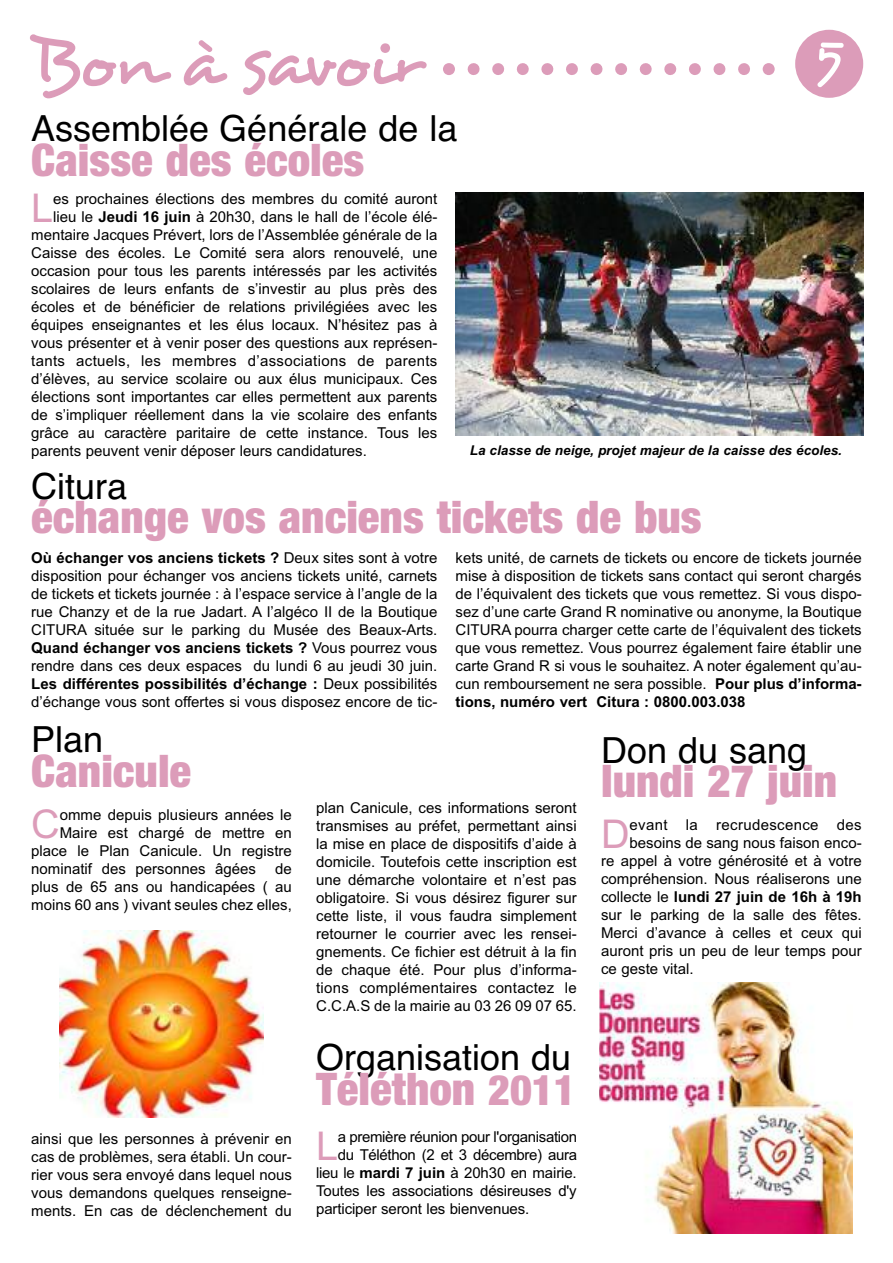
<style>
.page{position:relative;width:893px;height:1263px;background:#fff}
.page>*{position:absolute;margin:0;border:0;box-sizing:border-box;transform-origin:0 0}
.t1{font:72px "Desyrel";letter-spacing:-.05em;color:#dc9cb9}
.t2{font:54px "Desyrel";color:#fff}
.t3{font:900 condensed 45px "Helvetica Neue";color:#dc9cb9}
.t4{font:39.6px "Arial";color:#dc9cb9}
.t5{font:36px "Helvetica";color:#000}
.t6{font:15px/18px "Arial";color:#000;text-align:justify}
.t7{font:15px "Arial";letter-spacing:.02em;color:#000}
.t8{font:15px "Arial";letter-spacing:-.02em;color:#000}
.t9{font:700 15px "Arial";color:#000}
.t10{font:italic 700 13.5px "Arial";color:#000}
.s1{font-weight:700}
.s2{font-size:42px}
.s3{font-weight:400}
</style>
<div class="page">
<div style="left:795px;top:30px;width:68px;height:68px;background:#dc9cb9;border-radius:50%"></div>
<svg style="left:443px;top:63px;width:307px;height:12px"></svg>
<svg style="left:763px;top:63px;width:12px;height:12px"></svg>
<img style="left:455px;top:193px;width:408px;height:242px">
<img style="left:60px;top:930px;width:204px;height:187px">
<img style="left:600px;top:982px;width:253px;height:251px">
<h1 class="t1" style="left:31px;top:16px;width:394px">Bon à savoir</h1>
<h2 class="t2" style="left:815px;top:20px;width:29px">5</h2>
<h3 class="t5" style="left:31px;top:108px;width:428px">Assemblée Générale de la</h3>
<h3 class="t3" style="left:31px;top:132px;width:335px">Caisse des écoles</h3>
<h3 class="t4" style="left:31px;top:185px;width:24px">L</h3>
<p class="t6" style="left:53px;top:190px;width:386px">es prochaines élections des membres du comité auront</p>
<p class="t6" style="left:53px;top:208px;width:386px">lieu le <span class="s1">Jeudi 16 juin</span> à 20h30, dans le hall de l’école élé-</p>
<p class="t6" style="left:31px;top:226px;width:408px">mentaire Jacques Prévert, lors de l’Assemblée générale de la</p>
<p class="t6" style="left:31px;top:244px;width:408px">Caisse des écoles. Le Comité sera alors renouvelé, une</p>
<p class="t6" style="left:31px;top:262px;width:408px">occasion pour tous les parents intéressés par les activités</p>
<p class="t6" style="left:31px;top:280px;width:408px">scolaires de leurs enfants de s’investir au plus près des</p>
<p class="t6" style="left:31px;top:298px;width:408px">écoles et de bénéficier de relations privilégiées avec les</p>
<p class="t6" style="left:31px;top:316px;width:408px">équipes enseignantes et les élus locaux. N’hésitez pas à</p>
<p class="t6" style="left:31px;top:334px;width:408px">vous présenter et à venir poser des questions aux représen-</p>
<p class="t7" style="left:31px;top:352px;width:408px">tants actuels, les membres d’associations de parents</p>
<p class="t6" style="left:31px;top:370px;width:408px">d’élèves, au service scolaire ou aux élus municipaux. Ces</p>
<p class="t6" style="left:31px;top:388px;width:408px">élections sont importantes car elles permettent aux parents</p>
<p class="t6" style="left:31px;top:406px;width:408px">de s’impliquer réellement dans la vie scolaire des enfants</p>
<p class="t6" style="left:31px;top:424px;width:408px">grâce au caractère paritaire de cette instance. Tous les</p>
<p class="t6" style="left:31px;top:442px;width:337px">parents peuvent venir déposer leurs candidatures.</p>
<p class="t10" style="left:470px;top:443px;width:374px">La classe de neige, projet majeur de la caisse des écoles.</p>
<h3 class="t5" style="left:31px;top:465px;width:97px">Citura</h3>
<h3 class="t3" style="left:31px;top:490px;width:672px">échange vos anciens tickets de bus</h3>
<p class="t6" style="left:31px;top:549px;width:408px"><span class="s1">Où échanger vos anciens tickets ?</span> Deux sites sont à votre disposition pour échanger vos anciens tickets unité, carnets de tickets et tickets journée : à l’espace service à l’angle de la rue Chanzy et de la rue Jadart. A l’algéco II de la Boutique CITURA située sur le parking du Musée des Beaux-Arts.<br><span class="s1">Quand échanger vos anciens tickets ?</span> Vous pourrez vous rendre dans ces deux espaces du lundi 6 au jeudi 30 juin.<br><span class="s1">Les différentes possibilités d’échange :</span> Deux possibilités d’échange vous sont offertes si vous disposez encore de tic-</p>
<p class="t6" style="left:455px;top:549px;width:408px">kets unité, de carnets de tickets ou encore de tickets journée mise à disposition de tickets sans contact qui seront chargés de l’équivalent des tickets que vous remettez. Si vous dispo&shy;sez d’une carte Grand R nominative ou anonyme, la Boutique CITURA pourra charger cette carte de l’équivalent des tickets que vous remettez. Vous pourrez également faire établir une carte Grand R si vous le souhaitez. A noter également qu’au&shy;cun remboursement ne sera possible. <span class="s1">Pour plus d’informa&shy;tions, numéro vert Citura : 0800.003.038</span></p>
<h3 class="t5" style="left:31px;top:719px;width:74px">Plan</h3>
<h3 class="t3" style="left:31px;top:743px;width:161px">Canicule</h3>
<h3 class="t4" style="left:31px;top:801px;width:30px">C</h3>
<p class="t6" style="left:60px;top:806px;width:234px">omme depuis plusieurs années le</p>
<p class="t6" style="left:60px;top:824px;width:234px">Maire est chargé de mettre en</p>
<p class="t6" style="left:31px;top:842px;width:262px">place le Plan Canicule. Un registre</p>
<p class="t6" style="left:31px;top:860px;width:226px">nominatif des personnes âgées</p>
<p class="t6" style="left:31px;top:860px;width:262px;text-indent:244px">de plus de 65 ans ou handicapées ( au moins 60 ans ) vivant seules chez elles,</p>
<p class="t6" style="left:31px;top:1130px;width:262px">ainsi que les personnes à prévenir en cas de problèmes, sera établi. Un cour&shy;rier vous sera envoyé dans lequel nous vous demandons quelques renseigne&shy;ments. En cas de déclenchement du</p>
<p class="t6" style="left:316px;top:799px;width:262px">plan Canicule, ces informations seront transmises au préfet, permettant ainsi la mise en place de dispositifs d’aide à domicile. Toutefois cette inscription est une démarche volontaire et n’est pas obligatoire. Si vous désirez figurer sur cette liste, il vous faudra simplement retourner le courrier avec les rensei&shy;gnements. Ce fichier est détruit à la fin de chaque été. Pour plus d’informa&shy;tions complémentaires contactez le C.C.A.S de la mairie au 03 26 09 07 65.</p>
<h3 class="t5" style="left:316px;top:1037px;width:257px">Organisation du</h3>
<h3 class="t3" style="left:316px;top:1061px;width:261px">Téléthon <span class="s2">2011</span></h3>
<h3 class="t4" style="left:316px;top:1123px;width:24px">L</h3>
<p class="t8" style="left:338px;top:1127px;width:241px">a première réunion pour l'organisation</p>
<p class="t8" style="left:338px;top:1145px;width:241px">du Téléthon (2 et 3 décembre) aura</p>
<p class="t6" style="left:316px;top:1163px;width:262px">lieu le <span class="s1">mardi 7 juin</span> à 20h30 en mairie.</p>
<p class="t6" style="left:316px;top:1181px;width:262px">Toutes les associations désireuses d'y</p>
<p class="t6" style="left:316px;top:1199px;width:215px">participer seront les bienvenues.</p>
<h3 class="t5" style="left:601px;top:729px;width:208px">Don du sang</h3>
<h3 class="t3" style="left:601px;top:753px;width:237px">lundi 27 juin</h3>
<h3 class="t4" style="left:601px;top:811px;width:30px">D</h3>
<p class="t7" style="left:630px;top:816px;width:234px">evant la recrudescence des</p>
<p class="t6" style="left:630px;top:833px;width:234px">besoins de sang nous faison enco-</p>
<p class="t6" style="left:601px;top:851px;width:262px">re appel à votre générosité et à votre</p>
<p class="t6" style="left:601px;top:869px;width:262px">compréhension. Nous réaliserons une</p>
<p class="t9" style="left:601px;top:888px;width:262px"><span class="s3">collecte le</span> lundi 27 juin de 16h à 19h</p>
<p class="t6" style="left:601px;top:905px;width:262px">sur le parking de la salle des fêtes.</p>
<p class="t6" style="left:601px;top:923px;width:262px">Merci d’avance à celles et ceux qui</p>
<p class="t6" style="left:601px;top:941px;width:262px">auront pris un peu de leur temps pour</p>
<p class="t6" style="left:601px;top:959px;width:94px">ce geste vital.</p>
</div>
